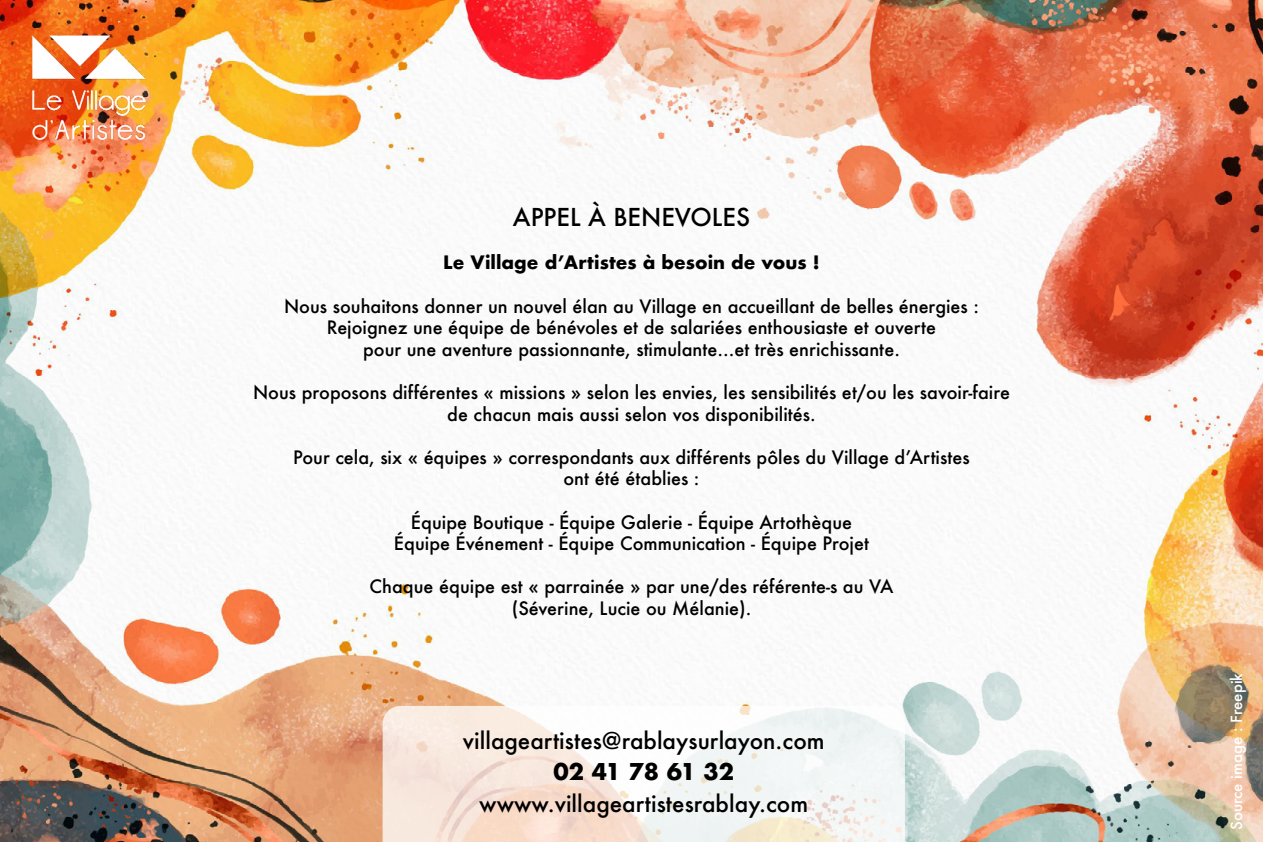
<style>
.page{position:relative;width:1263px;height:842px;background:#fff}
.page>*{position:absolute;margin:0;border:0;box-sizing:border-box;transform-origin:0 0}
.t1{font:500 24px "Futura";color:#000}
.t2{font:500 22.5px "Futura";color:#000}
.t3{font:700 22.5px "Futura";color:#000}
.t4{font:500 18px/21.6px "Futura";color:#000;text-align:center}
.t5{font:700 18px "Futura";color:#000}
.t6{font:500 15px "Futura";color:#fff}
</style>
<div class="page">
<img style="left:0;top:0;width:1263px;height:842px">
<svg style="left:383px;top:706px;width:522px;height:136px"></svg>
<img style="left:30px;top:33px;width:119px;height:109px">
<h1 class="t1" style="left:513px;top:201px;width:239px">APPEL À BENEVOLES</h1>
<p class="t5" style="left:443px;top:250px;width:378px">Le Village d’Artistes à besoin de vous !</p>
<p class="t4" style="left:284px;top:295px;width:696px">Nous souhaitons donner un nouvel élan au Village en accueillant de belles énergies :<br>Rejoignez une équipe de bénévoles et de salariées enthousiaste et ouverte<br>pour une aventure passionnante, stimulante…et très enrichissante.</p>
<p class="t4" style="left:253px;top:381px;width:758px">Nous proposons différentes « missions » selon les envies, les sensibilités et/ou les savoir-faire de chacun mais aussi selon vos disponibilités.</p>
<p class="t4" style="left:293px;top:446px;width:678px">Pour cela, six « équipes » correspondants aux différents pôles du Village d’Artistes ont été établies :</p>
<p class="t4" style="left:394px;top:511px;width:477px">Équipe Boutique - Équipe Galerie - Équipe Artothèque<br>Équipe Événement - Équipe Communication - Équipe Projet</p>
<p class="t4" style="left:369px;top:576px;width:525px">Chaque équipe est « parrainée » par une/des référente-s au VA (Séverine, Lucie ou Mélanie).</p>
<p class="t2" style="left:463px;top:725px;width:363px">villageartistes@rablaysurlayon.com</p>
<p class="t3" style="left:553px;top:755px;width:182px">02 41 78 61 32</p>
<p class="t2" style="left:479px;top:788px;width:330px">wwww.villageartistesrablay.com</p>
<p class="t6" style="left:1226px;top:830px;width:159px;rotate:-90deg">Source image : Freepik</p>
</div>
